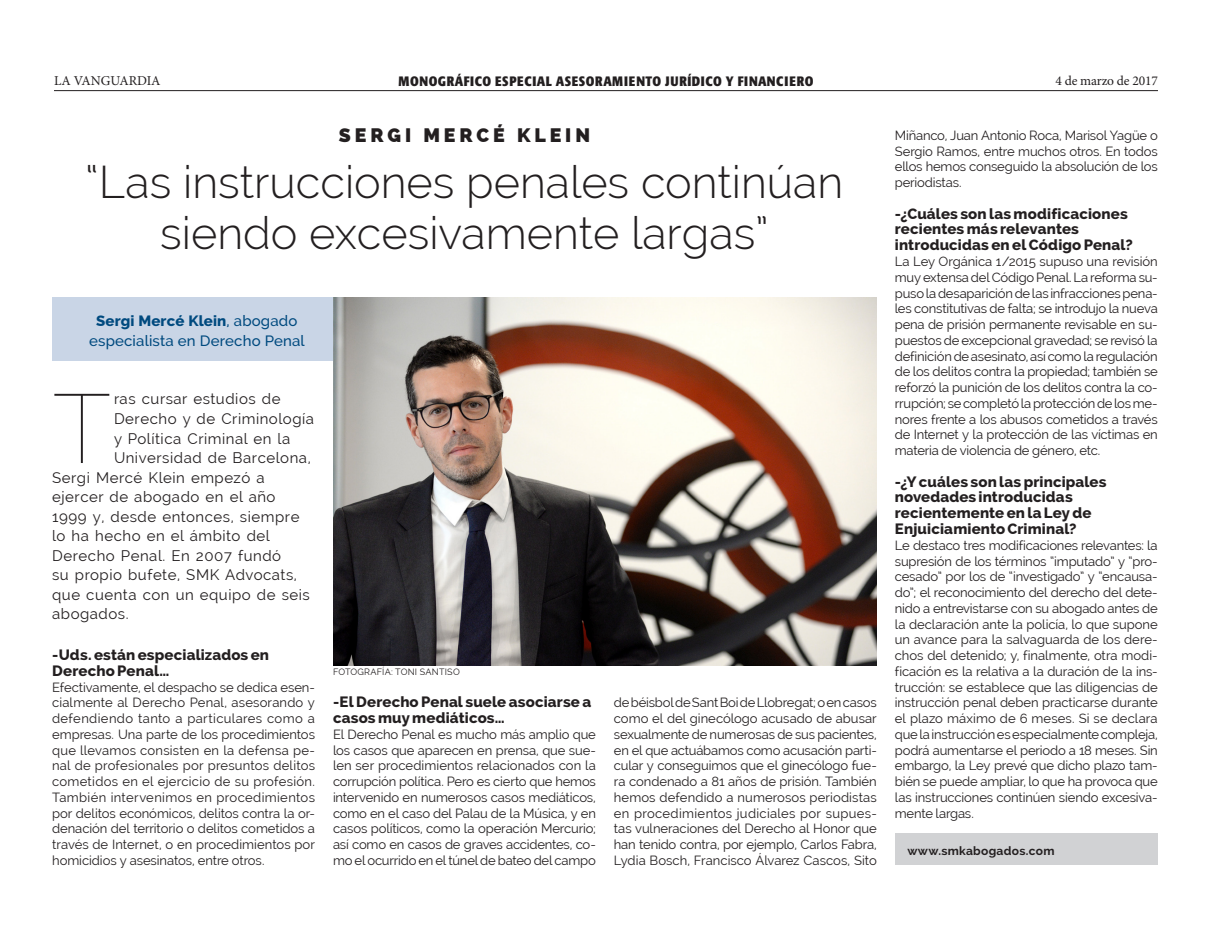
<style>
.page{position:relative;width:1212px;height:936px;background:#fff}
.page>*{position:absolute;margin:0;border:0;box-sizing:border-box;transform-origin:0 0}
.t1{font:100 97.35px "Raleway";color:#231f20}
.t2{font:300 45px/51px "Raleway";color:#231f20;text-align:center}
.t3{font:800 19.5px "Raleway";letter-spacing:.2em;color:#231f20}
.t4{font:15px "Raleway";letter-spacing:.035em;color:#231f20}
.t5{font:800 15px/15.8px "Raleway";letter-spacing:.01em;color:#231f20}
.t6{font:500 15px/19.5px "Raleway";letter-spacing:.01em;color:#004a7f;text-align:center}
.t7{font:700 condensed 13.5px "Formata";letter-spacing:.045em;color:#231f20}
.t8{font:13.5px "Minion Pro";letter-spacing:-.01em;color:#231f20}
.t9{font:13.05px/15.8px "Raleway";letter-spacing:-.015em;color:#231f20;text-align:justify}
.t10{font:700 12px "Raleway";letter-spacing:.025em;color:#231f20}
.t11{font:9px "Raleway";letter-spacing:.025em;color:#231f20}
.s1{font-style:italic}
.s2{font-weight:800}
</style>
<div class="page">
<hr style="left:54px;top:90px;width:1104px;height:1px;background:#231f20">
<div style="left:52px;top:297px;width:281px;height:63px;background:#c9d5e6"></div>
<div style="left:895px;top:833px;width:263px;height:31px;background:#d1d2d4"></div>
<img style="left:333px;top:297px;width:544px;height:368px">
<p class="t9" style="left:614px;top:64px;width:264px">rrectamente. Ello nos facilita la relación con el cliente y poder establecer un <span class="s1">feedback</span> que</p>
<p class="t8" style="left:54px;top:72px;width:108px">LA VANGUARDIA</p>
<p class="t7" style="left:398px;top:73px;width:417px">MONOGRÁFICO ESPECIAL ASESORAMIENTO JURÍDICO Y FINANCIERO</p>
<p class="t8" style="left:1055px;top:72px;width:104px">4 de marzo de 2017</p>
<h3 class="t3" style="left:339px;top:124px;width:253px">SERGI MERCÉ KLEIN</h3>
<h2 class="t2" style="left:86px;top:156px;width:759px">“Las instrucciones penales continúan siendo excesivamente largas”</h2>
<p class="t6" style="left:89px;top:311px;width:217px"><span class="s2">Sergi Mercé Klein</span>, abogado especialista en Derecho Penal</p>
<h1 class="t1" style="left:52px;top:371px;width:61px">T</h1>
<p class="t4" style="left:114px;top:390px;width:168px">ras cursar estudios de</p>
<p class="t4" style="left:114px;top:410px;width:202px">Derecho y de Criminología</p>
<p class="t4" style="left:114px;top:429px;width:178px">y Política Criminal en la</p>
<p class="t4" style="left:114px;top:449px;width:198px">Universidad de Barcelona,</p>
<p class="t4" style="left:52px;top:468px;width:214px">Sergi Mercé Klein empezó a</p>
<p class="t4" style="left:52px;top:488px;width:225px">ejercer de abogado en el año</p>
<p class="t4" style="left:52px;top:507px;width:249px">1999 y, desde entonces, siempre</p>
<p class="t4" style="left:52px;top:527px;width:219px">lo ha hecho en el ámbito del</p>
<p class="t4" style="left:52px;top:546px;width:231px">Derecho Penal. En 2007 fundó</p>
<p class="t4" style="left:52px;top:566px;width:246px">su propio bufete, SMK Advocats,</p>
<p class="t4" style="left:52px;top:585px;width:259px">que cuenta con un equipo de seis</p>
<p class="t4" style="left:52px;top:605px;width:78px">abogados.</p>
<p class="t5" style="left:52px;top:647px;width:218px">-Uds. están especializados en<br>Derecho Penal…</p>
<p class="t9" style="left:52px;top:679px;width:264px">Efectivamente, el despacho se dedica esen&shy;cialmente al Derecho Penal, asesorando y defendiendo tanto a particulares como a empresas. Una parte de los procedimientos que llevamos consisten en la defensa pe&shy;nal de profesionales por presuntos delitos cometidos en el ejercicio de su profesión.<br>También intervenimos en procedimientos por delitos económicos, delitos contra la or&shy;denación del territorio o delitos cometidos a través de Internet, o en procedimientos por homicidios y asesinatos, entre otros.</p>
<p class="t11" style="left:333px;top:666px;width:128px">FOTOGRAFÍA: TONI SANTISO</p>
<p class="t5" style="left:333px;top:694px;width:260px">-El Derecho Penal suele asociarse a casos muy mediáticos…</p>
<p class="t9" style="left:333px;top:726px;width:264px">El Derecho Penal es mucho más amplio que los casos que aparecen en prensa, que sue&shy;len ser procedimientos relacionados con la corrupción política. Pero es cierto que hemos intervenido en numerosos casos mediáticos, como en el caso del Palau de la Música, y en casos políticos, como la operación Mercurio; así como en casos de graves accidentes, co&shy;mo el ocurrido en el túnel de bateo del campo</p>
<p class="t9" style="left:614px;top:694px;width:264px">de béisbol de Sant Boi de Llobregat; o en casos como el del ginecólogo acusado de abusar sexualmente de numerosas de sus pacientes, en el que actuábamos como acusación parti&shy;cular y conseguimos que el ginecólogo fue&shy;ra condenado a 81 años de prisión. También hemos defendido a numerosos periodistas en procedimientos judiciales por supues&shy;tas vulneraciones del Derecho al Honor que han tenido contra, por ejemplo, Carlos Fabra, Lydia Bosch, Francisco Álvarez Cascos, Sito</p>
<p class="t9" style="left:895px;top:127px;width:264px">Miñanco, Juan Antonio Roca, Marisol Yagüe o Sergio Ramos, entre muchos otros. En todos ellos hemos conseguido la absolución de los periodistas.</p>
<p class="t5" style="left:895px;top:206px;width:239px">-¿Cuáles son las modificaciones recientes más relevantes introducidas en el Código Penal?</p>
<p class="t9" style="left:895px;top:253px;width:264px">La Ley Orgánica 1/2015 supuso una revisión muy extensa del Código Penal. La reforma su&shy;puso la desaparición de las infracciones pena&shy;les constitutivas de falta; se introdujo la nueva pena de prisión permanente revisable en su&shy;puestos de excepcional gravedad; se revisó la definición de asesinato, así como la regulación de los delitos contra la propiedad; también se reforzó la punición de los delitos contra la co&shy;rrupción; se completó la protección de los me&shy;nores frente a los abusos cometidos a través de Internet y la protección de las víctimas en materia de violencia de género, etc.</p>
<p class="t5" style="left:895px;top:473px;width:213px">-¿Y cuáles son las principales novedades introducidas recientemente en la Ley de<br>Enjuiciamiento Criminal?</p>
<p class="t9" style="left:895px;top:537px;width:264px">Le destaco tres modificaciones relevantes: la supresión de los términos “imputado” y “pro&shy;cesado” por los de “investigado” y “encausa&shy;do”; el reconocimiento del derecho del dete&shy;nido a entrevistarse con su abogado antes de la declaración ante la policía, lo que supone un avance para la salvaguarda de los dere&shy;chos del detenido; y, finalmente, otra modi&shy;ficación es la relativa a la duración de la ins&shy;trucción: se establece que las diligencias de instrucción penal deben practicarse durante el plazo máximo de 6 meses. Si se declara que la instrucción es especialmente compleja, podrá aumentarse el periodo a 18 meses. Sin embargo, la Ley prevé que dicho plazo tam&shy;bién se puede ampliar, lo que ha provoca que las instrucciones continúen siendo excesiva&shy;mente largas.</p>
<p class="t10" style="left:907px;top:843px;width:149px">www.smkabogados.com</p>
</div>
